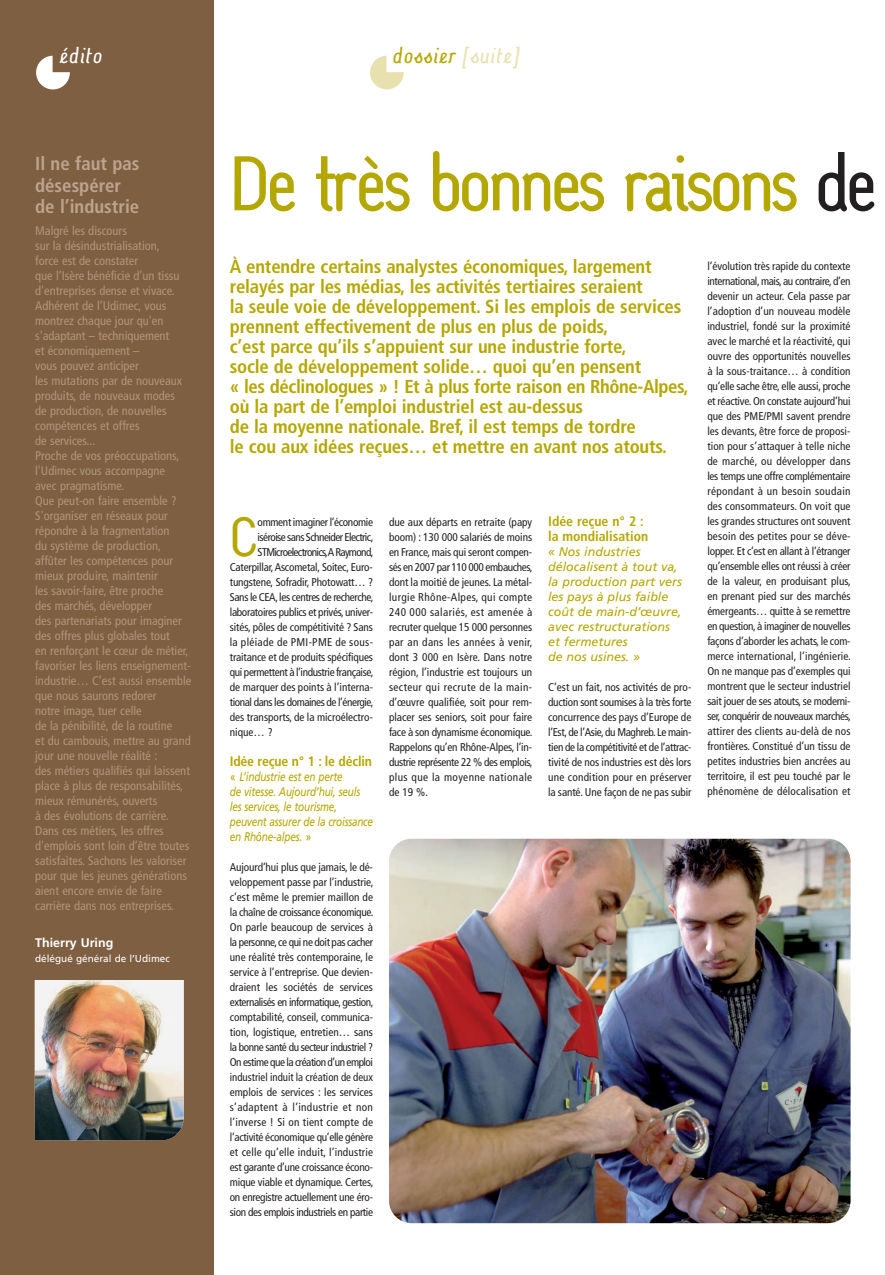
<style>
.page{position:relative;width:885px;height:1275px;background:#fff}
.page>*{position:absolute;margin:0;border:0;box-sizing:border-box;transform-origin:0 0}
.t1{font:67.5px "Monolein inbetween";letter-spacing:-.05em;color:#b5a701}
.t2{font:48px "Monolein inbetween";color:#b5a701}
.t3{font:700 condensed 18.75px/20px "Frutiger";letter-spacing:-.01em;color:#b5a701}
.t4{font:700 condensed 18.75px/21.2px "Frutiger";color:#bca48f}
.t5{font:18.75px "Kursiv inbetween";color:#b5a701}
.t6{font:18.75px "Kursiv inbetween";color:#fff}
.t7{font:700 condensed 13.75px/15px "Frutiger";color:#b5a701}
.t8{font:condensed 12.5px/15px "Frutiger";color:#af957d}
.t9{font:italic 12.5px/15px "Frutiger";color:#b5a701}
.t10{font:italic 12.5px/15px "Frutiger";color:#b5a701;scale:.8 1}
.t11{font:700 12.5px "Frutiger";color:#fff}
.t12{font:condensed 11.25px/15px "Frutiger";letter-spacing:-.02em;color:#231f20;text-align:justify}
.t13{font:condensed 11.25px "Frutiger";color:#231f20}
.t14{font:condensed 11.25px "Frutiger";letter-spacing:-.04em;color:#231f20}
.t15{font:condensed 11.25px "Frutiger";letter-spacing:-.05em;color:#231f20}
.t16{font:condensed 11.25px "Frutiger";letter-spacing:-.06em;color:#231f20}
.t17{font:condensed 11.25px "Frutiger";letter-spacing:.03em;color:#231f20}
.t18{font:10px "Frutiger";color:#fff}
.s1{color:#e8e1af}
.s2{color:#231f20}
.s3{font-style:normal;font-stretch:condensed}
</style>
<div class="page">
<div style="left:0;top:0;width:214px;height:1275px;background:#7f5f41"></div>
<svg style="left:36px;top:56px;width:34px;height:33px"></svg>
<svg style="left:370px;top:56px;width:34px;height:33px"></svg>
<img style="left:389px;top:838px;width:461px;height:385px;border-radius:23px">
<img style="left:35px;top:980px;width:149px;height:160px">
<h3 class="t6" style="left:59px;top:47px;width:46px">édito</h3>
<h3 class="t5" style="left:392px;top:47px;width:130px">dossier <span class="s1">[suite]</span></h3>
<h3 class="t4" style="left:35px;top:155px;width:106px">Il ne faut pas désespérer de l’industrie</h3>
<p class="t8" style="left:35px;top:224px;width:158px">Malgré les discours<br>sur la désindustrialisation,<br>force est de constater<br>que l’Isère bénéficie d’un tissu d'entreprises dense et vivace.<br>Adhérent de l’Udimec, vous montrez chaque jour qu'en s'adaptant – techniquement<br>et économiquement –<br>vous pouvez anticiper<br>les mutations par de nouveaux produits, de nouveaux modes<br>de production, de nouvelles compétences et offres<br>de services...<br>Proche de vos préoccupations, l'Udimec vous accompagne<br>avec pragmatisme.<br>Que peut-on faire ensemble ?<br>S'organiser en réseaux pour répondre à la fragmentation<br>du système de production, affûter les compétences pour mieux produire, maintenir<br>les savoir-faire, être proche<br>des marchés, développer<br>des partenariats pour imaginer des offres plus globales tout<br>en renforçant le cœur de métier, favoriser les liens enseignement&shy;industrie… C’est aussi ensemble que nous saurons redorer<br>notre image, tuer celle<br>de la pénibilité, de la routine<br>et du cambouis, mettre au grand jour une nouvelle réalité :<br>des métiers qualifiés qui laissent place à plus de responsabilités, mieux rémunérés, ouverts<br>à des évolutions de carrière.<br>Dans ces métiers, les offres d'emplois sont loin d’être toutes satisfaites. Sachons les valoriser pour que les jeunes générations aient encore envie de faire carrière dans nos entreprises.</p>
<p class="t11" style="left:35px;top:938px;width:80px">Thierry Uring</p>
<p class="t18" style="left:35px;top:955px;width:136px">délégué général de l’Udimec</p>
<h1 class="t1" style="left:230px;top:152px;width:648px">De très bonnes raisons <span class="s2">de</span></h1>
<p class="t3" style="left:230px;top:258px;width:460px">À entendre certains analystes économiques, largement relayés par les médias, les activités tertiaires seraient<br>la seule voie de développement. Si les emplois de services prennent effectivement de plus en plus de poids,<br>c’est parce qu’ils s’appuient sur une industrie forte,<br>socle de développement solide… quoi qu’en pensent<br>« les déclinologues » ! Et à plus forte raison en Rhône-Alpes, où la part de l’emploi industriel est au-dessus<br>de la moyenne nationale. Bref, il est temps de tordre<br>le cou aux idées reçues… et mettre en avant nos atouts.</p>
<h2 class="t2" style="left:230px;top:514px;width:29px">C</h2>
<p class="t12" style="left:258px;top:515px;width:117px">omment imaginer l’économie</p>
<p class="t15" style="left:258px;top:532px;width:117px">iséroise sans Schneider Electric,</p>
<p class="t16" style="left:258px;top:547px;width:117px">STMicroelectronics,A Raymond,</p>
<p class="t12" style="left:230px;top:560px;width:144px">Caterpillar, Ascometal, Soitec, Euro-</p>
<p class="t12" style="left:230px;top:575px;width:145px">tungstene, Sofradir, Photowatt… ?</p>
<p class="t12" style="left:230px;top:590px;width:145px">Sans le CEA, les centres de recherche,</p>
<p class="t12" style="left:230px;top:605px;width:145px">laboratoires publics et privés, univer-</p>
<p class="t12" style="left:230px;top:620px;width:145px">sités, pôles de compétitivité ? Sans</p>
<p class="t17" style="left:230px;top:637px;width:145px">la pléiade de PMI-PME de sous-</p>
<p class="t12" style="left:230px;top:650px;width:145px">traitance et de produits spécifiques</p>
<p class="t12" style="left:230px;top:665px;width:145px">qui permettent à l’industrie française,</p>
<p class="t13" style="left:230px;top:682px;width:145px">de marquer des points à l’interna-</p>
<p class="t14" style="left:230px;top:697px;width:145px">tional dans les domaines de l’énergie,</p>
<p class="t13" style="left:230px;top:712px;width:145px">des transports, de la microélectro-</p>
<p class="t12" style="left:230px;top:725px;width:44px">nique… ?</p>
<p class="t7" style="left:230px;top:754px;width:144px">Idée reçue n° 1 : le déclin</p>
<p class="t10" style="left:230px;top:769px;width:180px"><span class="s3">«</span> L’industrie est en perte<br>de vitesse. Aujourd’hui, seuls les services, le tourisme, peuvent assurer de la croissance en Rhône-alpes. <span class="s3">»</span></p>
<p class="t12" style="left:230px;top:860px;width:145px">Aujourd’hui plus que jamais, le dé&shy;veloppement passe par l’industrie, c’est même le premier maillon de la chaîne de croissance économique.<br>On parle beaucoup de services à la personne, ce qui ne doit pas cacher une réalité très contemporaine, le ser vice à l’entreprise. Que devien&shy;draient les sociétés de services externalisés en informatique, gestion, comptabilité, conseil, communica&shy;tion, logistique, entretien… sans la bonne santé du secteur industriel ?<br>On estime que la création d’un emploi industriel induit la création de deux emplois de services : les services s’adaptent à l’industrie et non l’inverse ! Si on tient compte de l’activité économique qu’elle génère et celle qu’elle induit, l’industrie est garante d’une croissance écono&shy;mique viable et dynamique. Certes, on enregistre actuellement une éro&shy;sion des emplois industriels en partie</p>
<p class="t12" style="left:389px;top:515px;width:145px">due aux départs en retraite (papy boom) : 130 000 salariés de moins en France, mais qui seront compen&shy;sés en 2007 par 110 000 embauches, dont la moitié de jeunes. La métal&shy;lurgie Rhône-Alpes, qui compte 240 000 salariés, est amenée à recruter quelque 15 000 personnes par an dans les années à venir, dont 3 000 en Isère. Dans notre région, l’industrie est toujours un secteur qui recrute de la main&shy;d’œuvre qualifiée, soit pour rem&shy;placer ses seniors, soit pour faire face à son dynamisme économique.<br>Rappelons qu’en Rhône-Alpes, l’in&shy;dustrie représente 22 % des emplois, plus que la moyenne nationale de 19 %.</p>
<p class="t7" style="left:548px;top:514px;width:101px">Idée reçue n° 2 : la mondialisation</p>
<p class="t9" style="left:548px;top:544px;width:135px">« Nos industries délocalisent à tout va, la production part vers les pays à plus faible coût de main-d’œuvre, avec restructurations et fermetures<br>de nos usines. »</p>
<p class="t12" style="left:548px;top:680px;width:145px">C’est un fait, nos activités de pro&shy;duction sont soumises à la très forte concurrence des pays d’Europe de l’Est, de l’Asie, du Maghreb. Le main&shy;tien de la compétitivité et de l’attrac&shy;tivité de nos industries est dès lors une condition pour en préserver la santé. Une façon de ne pas subir</p>
<p class="t12" style="left:707px;top:260px;width:145px">l’évolution très rapide du contexte international, mais, au contraire, d’en devenir un acteur. Cela passe par l’adoption d’un nouveau modèle industriel, fondé sur la proximité avec le marché et la réactivité, qui ouvre des opportunités nouvelles à la sous-traitance… à condition qu’elle sache être, elle aussi, proche et réactive. On constate aujourd’hui que des PME/PMI savent prendre les devants, être force de proposi&shy;tion pour s’attaquer à telle niche de marché, ou développer dans les temps une offre complémentaire répondant à un besoin soudain des consommateurs. On voit que les grandes structures ont souvent besoin des petites pour se déve&shy;lopper. Et c’est en allant à l’étranger qu’ensemble elles ont réussi à créer de la valeur, en produisant plus, en prenant pied sur des marchés émergeants… quitte à se remettre en question, à imaginer de nouvelles façons d’aborder les achats, le com&shy;merce international, l’ingénierie.<br>On ne manque pas d’exemples qui montrent que le secteur industriel sait jouer de ses atouts, se moderni&shy;ser, conquérir de nouveaux marchés, attirer des clients au-delà de nos frontières. Constitué d’un tissu de petites industries bien ancrées au territoire, il est peu touché par le phénomène de délocalisation et</p>
</div>
